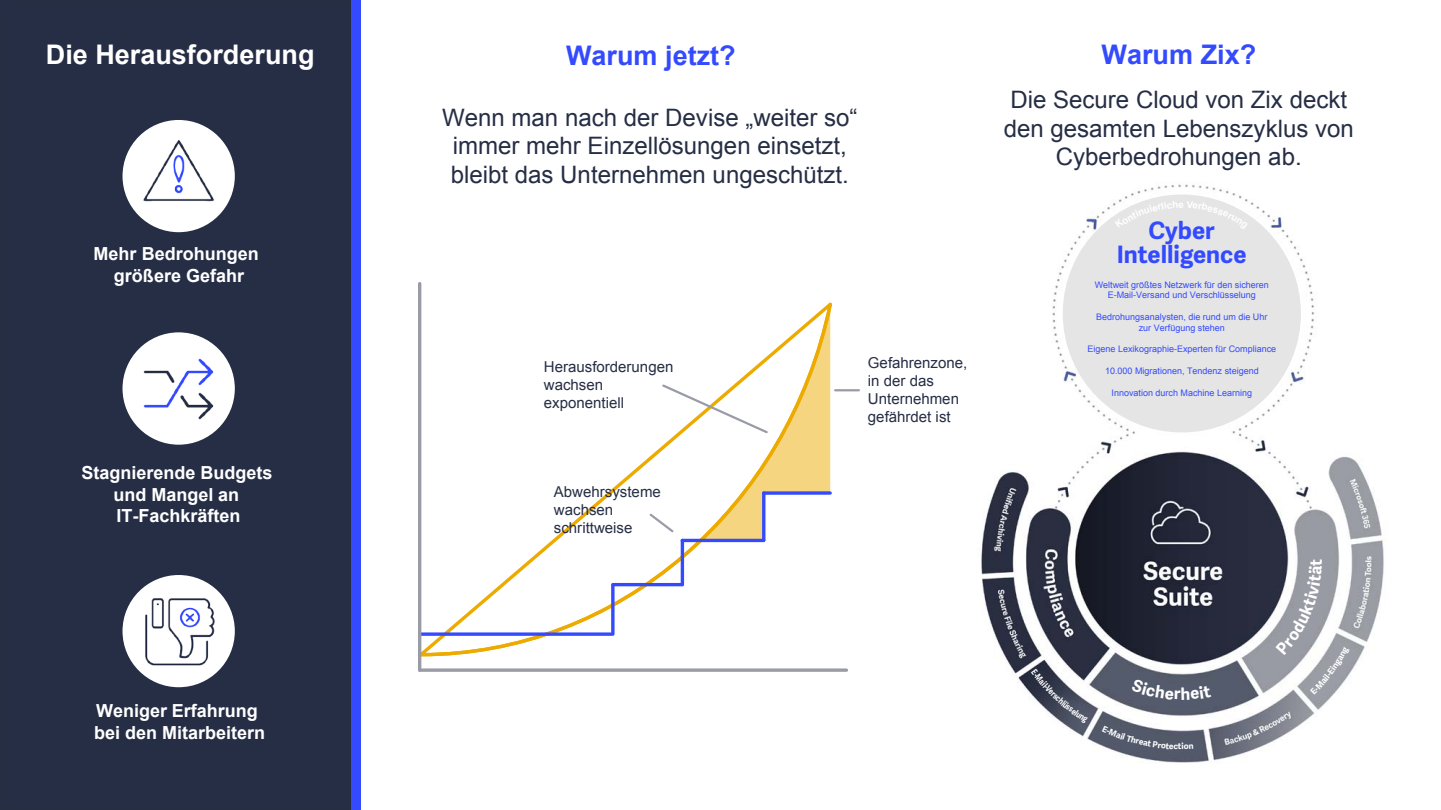
<style>
.page{position:relative;width:1441px;height:810px;background:#fff}
.page>*{position:absolute;margin:0;border:0;box-sizing:border-box;transform-origin:0 0}
.t1{font:700 27px "Arial";color:#334aff}
.t2{font:700 27px "Arial";color:#fff}
.t3{font:24px/28.5px "Arial";color:#262e45;text-align:center}
.t4{font:700 24px/24.8px "Adelle Sans";color:#334aff;text-align:center}
.t5{font:700 18px/21.6px "Arial";color:#fff;text-align:center}
.t6{font:15px/18px "Arial";color:#262e45}
.t7{font:9px/10.8px "Arial";color:#334aff;text-align:center}
</style>
<div class="page">
<img style="left:981px;top:184px;width:403px;height:579px">
<div style="left:0;top:0;width:357px;height:810px;background:#262e45"></div>
<div style="left:122px;top:120px;width:113px;height:112px;background:#fff;border-radius:50%"></div>
<div style="left:122px;top:332px;width:113px;height:113px;background:#fff;border-radius:50%"></div>
<div style="left:122px;top:575px;width:113px;height:112px;background:#fff;border-radius:50%"></div>
<svg style="left:421px;top:300px;width:411px;height:358px"></svg>
<svg style="left:421px;top:632px;width:192px;height:4px"></svg>
<hr style="left:613px;top:583px;width:69px;height:3px;background:#334aff">
<hr style="left:682px;top:539px;width:81px;height:3px;background:#334aff">
<hr style="left:611px;top:585px;width:3px;height:48px;background:#334aff">
<svg style="left:680px;top:541px;width:4px;height:44px"></svg>
<hr style="left:418px;top:284px;width:3px;height:386px;background:#999ca6">
<svg style="left:419px;top:668px;width:427px;height:4px;background:#a8abb3"></svg>
<svg style="left:647px;top:302px;width:183px;height:239px"></svg>
<hr style="left:835px;top:389px;width:23px;height:2px;background:#999ca6">
<img style="left:142px;top:132px;width:73px;height:70px">
<img style="left:145px;top:598px;width:70px;height:68px">
<img style="left:143px;top:358px;width:71px;height:62px">
<div style="left:351px;top:0;width:10px;height:810px;background:#334aff"></div>
<svg style="left:1062px;top:193px;width:241px;height:241px"></svg>
<div style="left:1062px;top:195px;width:238px;height:237px;background:#e5e5e5;border-radius:50%"></div>
<svg style="left:1114px;top:201px;width:133px;height:15px"></svg>
<svg style="left:1031px;top:669px;width:56px;height:55px"></svg>
<svg style="left:1101px;top:726px;width:92px;height:23px;background:#626878"></svg>
<div style="left:1130px;top:679px;width:81px;height:21px;background:#545b6d"></div>
<svg style="left:1275px;top:559px;width:74px;height:136px"></svg>
<h1 class="t2" style="left:46px;top:39px;width:270px">Die Herausforderung</h1>
<h1 class="t1" style="left:566px;top:40px;width:171px">Warum jetzt?</h1>
<h1 class="t1" style="left:1101px;top:39px;width:156px">Warum Zix?</h1>
<h3 class="t5" style="left:94px;top:243px;width:167px">Mehr Bedrohungen größere Gefahr</h3>
<h3 class="t5" style="left:81px;top:462px;width:193px">Stagnierende Budgets und Mangel an<br>IT-Fachkräften</h3>
<h3 class="t5" style="left:94px;top:700px;width:173px;text-align:left">Weniger Erfahrung bei den Mitarbeitern</h3>
<h2 class="t3" style="left:442px;top:103px;width:417px">Wenn man nach der Devise „weiter so“ immer mehr Einzellösungen einsetzt, bleibt das Unternehmen ungeschützt.</h2>
<h3 class="t6" style="left:544px;top:358px;width:131px">Herausforderungen wachsen exponentiell</h3>
<h3 class="t6" style="left:554px;top:483px;width:108px">Abwehrsysteme wachsen schrittweise</h3>
<h3 class="t6" style="left:867px;top:354px;width:101px">Gefahrenzone, in der das<br>Unternehmen gefährdet ist</h3>
<h2 class="t3" style="left:1003px;top:86px;width:351px">Die Secure Cloud von Zix deckt den gesamten Lebenszyklus von<br>Cyberbedrohungen ab.</h2>
<h2 class="t4" style="left:1116px;top:218px;width:131px">Cyber<br>Intelligence</h2>
<p class="t7" style="left:1094px;top:279px;width:176px">Weltweit größtes Netzwerk für den sicheren<br>E-Mail-Versand und Verschlüsselung</p>
<p class="t7" style="left:1096px;top:312px;width:173px">Bedrohungsanalysten, die rund um die Uhr zur Verfügung stehen</p>
<p class="t7" style="left:1087px;top:344px;width:190px">Eigene Lexikographie-Experten für Compliance</p>
<p class="t7" style="left:1104px;top:366px;width:155px">10.000 Migrationen, Tendenz steigend</p>
<p class="t7" style="left:1111px;top:387px;width:142px">Innovation durch Machine Learning</p>
</div>
